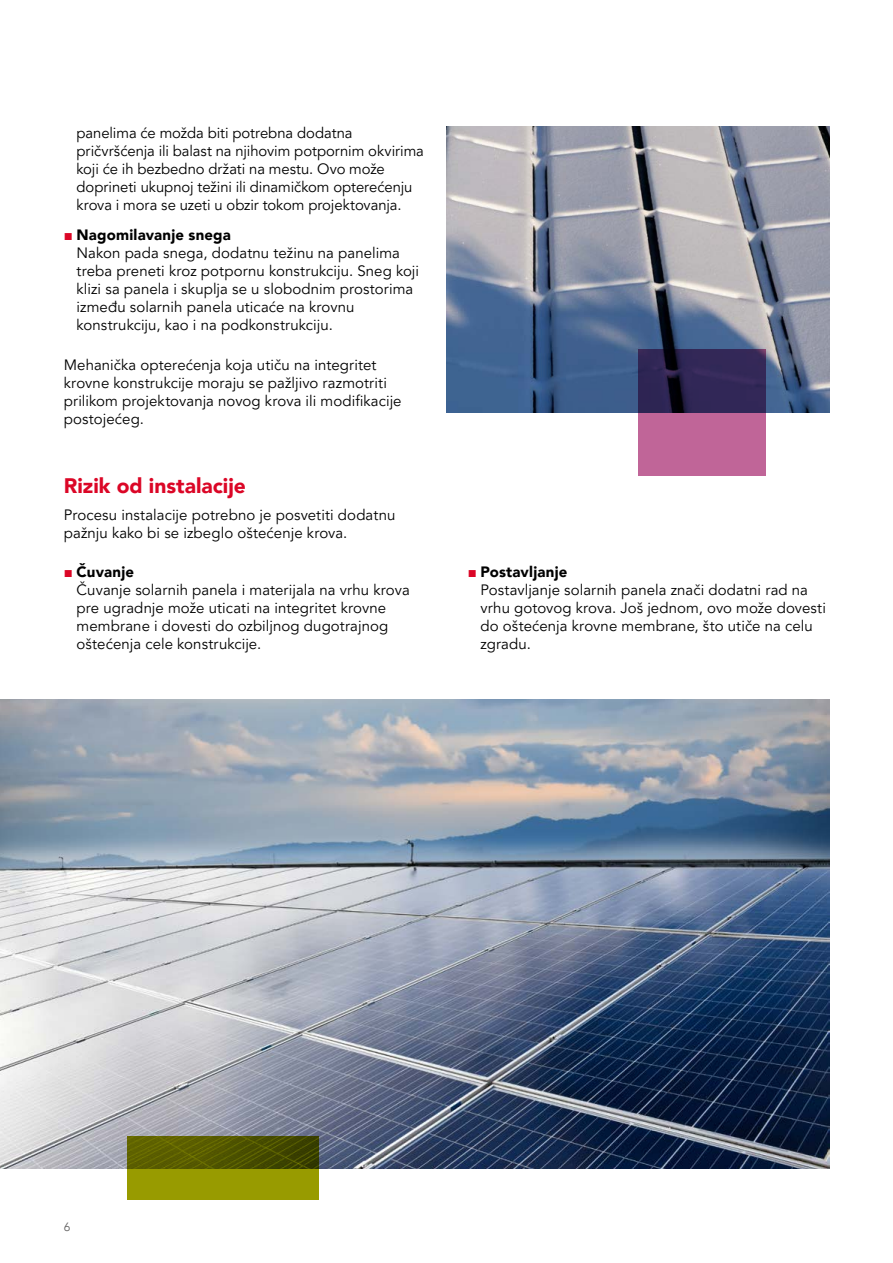
<style>
.page{position:relative;width:893px;height:1263px;background:#fff}
.page>*{position:absolute;margin:0;border:0;box-sizing:border-box;transform-origin:0 0}
.t1{font:900 21px "Avenir LT Pro";color:#db0626}
.t2{font:15px/18px "Avenir LT Pro";letter-spacing:.005em;color:#000}
.t3{font:12px "Avenir LT Pro";color:#646363}
.s1{font-family:"Arial";color:#db0626}
.s2{font-weight:900}
</style>
<div class="page">
<img style="left:0;top:699px;width:829px;height:469px">
<svg style="left:128px;top:1137px;width:191px;height:63px;background:#747700"></svg>
<img style="left:446px;top:126px;width:383px;height:287px">
<svg style="left:638px;top:350px;width:127px;height:126px;background:#764473"></svg>
<p class="t2" style="left:77px;top:124px;width:349px">panelima će možda biti potrebna dodatna pričvršćenja ili balast na njihovim potpornim okvirima koji će ih bezbedno držati na mestu. Ovo može doprineti ukupnoj težini ili dinamičkom opterećenju krova i mora se uzeti u obzir tokom projektovanja.</p>
<p class="t2" style="left:77px;top:226px;width:344px;text-indent:-13px"><span class="s1">■</span> <span class="s2">Nagomilavanje snega<br></span>Nakon pada snega, dodatnu težinu na panelima treba preneti kroz potpornu konstrukciju. Sneg koji klizi sa panela i skuplja se u slobodnim prostorima između solarnih panela uticaće na krovnu konstrukciju, kao i na podkonstrukciju.</p>
<p class="t2" style="left:64px;top:356px;width:339px">Mehanička opterećenja koja utiču na integritet krovne konstrukcije moraju se pažljivo razmotriti prilikom projektovanja novog krova ili modifikacije postojećeg.</p>
<h1 class="t1" style="left:64px;top:473px;width:184px">Rizik od instalacije</h1>
<p class="t2" style="left:64px;top:506px;width:333px">Procesu instalacije potrebno je posvetiti dodatnu pažnju kako bi se izbeglo oštećenje krova.</p>
<p class="t2" style="left:77px;top:563px;width:335px;text-indent:-13px"><span class="s1">■</span> <span class="s2">Čuvanje<br></span>Čuvanje solarnih panela i materijala na vrhu krova pre ugradnje može uticati na integritet krovne membrane i dovesti do ozbiljnog dugotrajnog oštećenja cele konstrukcije.</p>
<p class="t2" style="left:480px;top:564px;width:347px;text-indent:-13px"><span class="s1">■</span> <span class="s2">Postavljanje<br></span>Postavljanje solarnih panela znači dodatni rad na vrhu gotovog krova. Još jednom, ovo može dovesti do oštećenja krovne membrane, što utiče na celu zgradu.</p>
<p class="t3" style="left:64px;top:1220px;width:8px">6</p>
</div>
